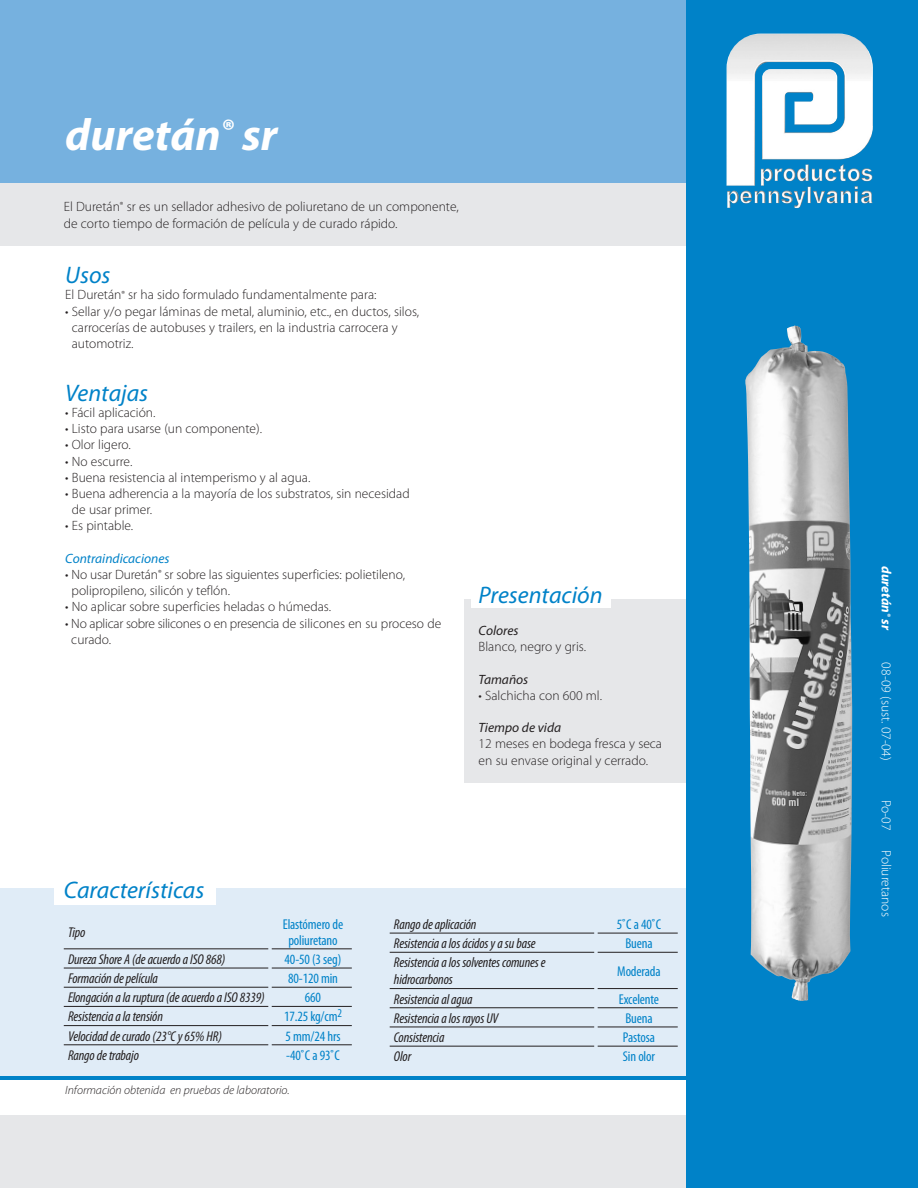
<style>
.page{position:relative;width:918px;height:1188px;background:#fff}
.page>*{position:absolute;margin:0;border:0;box-sizing:border-box;transform-origin:0 0}
.titulo1{font:italic 700 45px "Myriad Pro";color:#fff}
.subtema{font:italic 24px "Myriad Pro";color:#0082c8}
.tabla-frente{font:italic condensed 14.25px/17.1px "Myriad Pro";letter-spacing:-.01em;color:#231f20}
.tabla-frente-2{font:condensed 14.25px/15.8px "Myriad Pro";letter-spacing:-.01em;color:#0082c8;text-align:center}
.texto{font:300 13.5px/16.2px "Myriad Pro";color:#231f20}
.texto-2{font:300 13.5px/16.2px "Myriad Pro";letter-spacing:-.02em;color:#231f20}
.texto-3{font:300 13.5px "Myriad Pro";color:#fff}
.txt_azul{font:italic 13.5px "Myriad Pro";color:#231f20}
.texto-4{font:italic 13.5px "Myriad Pro";color:#0082c8}
.texto-5{font:italic 700 13.5px "Myriad Pro";color:#fff}
.texto-6{font:italic 300 12px "Myriad Pro";color:#231f20}
</style>
<div class="page">
<div style="left:0;top:888px;width:918px;height:192px;background:#e0ecf7"></div>
<div style="left:54px;top:877px;width:162px;height:28px;background:#fff"></div>
<div style="left:0;top:0;width:917px;height:185px;background:#76b1df"></div>
<div style="left:0;top:183px;width:918px;height:63px;background:#e6e7e9"></div>
<div style="left:465px;top:599px;width:224px;height:183px;background:#e6e7e9"></div>
<div style="left:471px;top:580px;width:140px;height:28px;background:#fff"></div>
<div style="left:0;top:1115px;width:917px;height:73px;background:#e6e7e9"></div>
<div style="left:686px;top:0;width:232px;height:1188px;background:#0082c8"></div>
<img style="left:726px;top:34px;width:147px;height:152px">
<hr style="left:0;top:1077px;width:686px;height:3px;background:#0082c8">
<hr style="left:64px;top:949px;width:205px;height:1px;background:#231f20">
<hr style="left:272px;top:949px;width:80px;height:1px;background:#231f20">
<hr style="left:64px;top:968px;width:205px;height:1px;background:#231f20">
<hr style="left:272px;top:968px;width:80px;height:1px;background:#231f20">
<hr style="left:64px;top:987px;width:205px;height:1px;background:#231f20">
<hr style="left:272px;top:987px;width:80px;height:1px;background:#231f20">
<hr style="left:64px;top:1006px;width:205px;height:1px;background:#231f20">
<hr style="left:272px;top:1006px;width:80px;height:1px;background:#231f20">
<hr style="left:64px;top:1025px;width:205px;height:1px;background:#231f20">
<hr style="left:272px;top:1025px;width:80px;height:1px;background:#231f20">
<hr style="left:64px;top:1044px;width:205px;height:1px;background:#231f20">
<hr style="left:272px;top:1044px;width:80px;height:1px;background:#231f20">
<hr style="left:390px;top:933px;width:204px;height:1px;background:#231f20">
<hr style="left:597px;top:933px;width:81px;height:1px;background:#231f20">
<hr style="left:390px;top:952px;width:204px;height:1px;background:#231f20">
<hr style="left:597px;top:952px;width:81px;height:1px;background:#231f20">
<hr style="left:390px;top:988px;width:204px;height:1px;background:#231f20">
<hr style="left:597px;top:988px;width:81px;height:1px;background:#231f20">
<hr style="left:390px;top:1007px;width:204px;height:1px;background:#231f20">
<hr style="left:597px;top:1007px;width:81px;height:1px;background:#231f20">
<hr style="left:390px;top:1027px;width:204px;height:1px;background:#231f20">
<hr style="left:597px;top:1027px;width:81px;height:1px;background:#231f20">
<hr style="left:390px;top:1046px;width:204px;height:1px;background:#231f20">
<hr style="left:597px;top:1046px;width:81px;height:1px;background:#231f20">
<img style="left:745px;top:325px;width:107px;height:676px">
<p class="titulo1" style="left:65px;top:106px;width:214px">duretán<sup>®</sup> sr</p>
<p class="texto" style="left:64px;top:199px;width:397px">El Duretán<sup>®</sup> sr es un sellador adhesivo de poliuretano de un componente, de corto tiempo de formación de película y de curado rápido.</p>
<p class="subtema" style="left:65px;top:260px;width:47px">Usos</p>
<p class="texto" style="left:65px;top:287px;width:313px">El Duretán<sup>®</sup> sr ha sido formulado fundamentalmente para:</p>
<p class="texto" style="left:72px;top:303px;width:349px;text-indent:-7px">• Sellar y/o pegar láminas de metal, aluminio, etc., en ductos, silos, carrocerías de autobuses y trailers, en la industria carrocera y automotriz.</p>
<p class="subtema" style="left:65px;top:378px;width:84px">Ventajas</p>
<p class="texto" style="left:65px;top:404px;width:92px">• Fácil aplicación.</p>
<p class="texto" style="left:65px;top:421px;width:198px">• Listo para usarse (un componente).</p>
<p class="texto" style="left:65px;top:437px;width:67px">• Olor ligero.</p>
<p class="texto" style="left:65px;top:453px;width:69px">• No escurre.</p>
<p class="texto" style="left:65px;top:469px;width:247px">• Buena resistencia al intemperismo y al agua.</p>
<p class="texto" style="left:72px;top:485px;width:339px;text-indent:-7px">• Buena adherencia a la mayoría de los substratos, sin necesidad de usar primer.</p>
<p class="texto" style="left:65px;top:518px;width:70px">• Es pintable.</p>
<p class="texto-4" style="left:65px;top:550px;width:106px">Contraindicaciones</p>
<p class="texto" style="left:72px;top:566px;width:335px;text-indent:-6px">• No usar Duretán<sup>®</sup> sr sobre las siguientes superficies: polietileno, polipropileno, silicón y teflón.</p>
<p class="texto" style="left:65px;top:599px;width:267px">• No aplicar sobre superficies heladas o húmedas.</p>
<p class="texto-2" style="left:71px;top:615px;width:371px;text-indent:-6px">• No aplicar sobre silicones o en presencia de silicones en su proceso de curado.</p>
<p class="subtema" style="left:479px;top:580px;width:125px">Presentación</p>
<p class="txt_azul" style="left:479px;top:622px;width:41px">Colores</p>
<p class="texto" style="left:479px;top:638px;width:109px">Blanco, negro y gris.</p>
<p class="txt_azul" style="left:479px;top:671px;width:51px">Tamaños</p>
<p class="texto" style="left:479px;top:687px;width:125px">• Salchicha con 600 ml.</p>
<p class="txt_azul" style="left:479px;top:719px;width:84px">Tiempo de vida</p>
<p class="texto" style="left:479px;top:736px;width:185px">12 meses en bodega fresca y seca en su envase original y cerrado.</p>
<p class="subtema" style="left:64px;top:875px;width:142px">Características</p>
<p class="tabla-frente" style="left:68px;top:923px;width:19px">Tipo</p>
<p class="tabla-frente-2" style="left:283px;top:916px;width:62px">Elastómero de poliuretano</p>
<p class="tabla-frente" style="left:68px;top:950px;width:159px">Dureza Shore A (de acuerdo a ISO 868)</p>
<p class="tabla-frente-2" style="left:285px;top:951px;width:58px">40-50 (3 seg)</p>
<p class="tabla-frente" style="left:68px;top:970px;width:91px">Formación de película</p>
<p class="tabla-frente-2" style="left:288px;top:970px;width:51px">80-120 min</p>
<p class="tabla-frente" style="left:68px;top:989px;width:198px">Elongación a la ruptura (de acuerdo a ISO 8339)</p>
<p class="tabla-frente-2" style="left:305px;top:989px;width:18px">660</p>
<p class="tabla-frente" style="left:68px;top:1008px;width:96px">Resistencia a la tensión</p>
<p class="tabla-frente-2" style="left:284px;top:1009px;width:59px">17.25 kg/cm<sup>2</sup></p>
<p class="tabla-frente" style="left:68px;top:1027px;width:155px">Velocidad de curado (23°C y 65% HR)</p>
<p class="tabla-frente-2" style="left:286px;top:1028px;width:57px">5 mm/24 hrs</p>
<p class="tabla-frente" style="left:68px;top:1046px;width:72px">Rango de trabajo</p>
<p class="tabla-frente-2" style="left:286px;top:1047px;width:55px">-40˚C a 93˚C</p>
<p class="texto-6" style="left:65px;top:1083px;width:226px">Información obtenida en pruebas de laboratorio.</p>
<p class="tabla-frente" style="left:394px;top:915px;width:84px">Rango de aplicación</p>
<p class="tabla-frente-2" style="left:617px;top:916px;width:46px">5˚C a 40˚C</p>
<p class="tabla-frente" style="left:394px;top:935px;width:143px">Resistencia a los ácidos y a su base</p>
<p class="tabla-frente-2" style="left:625px;top:935px;width:29px">Buena</p>
<p class="tabla-frente" style="left:394px;top:954px;width:153px">Resistencia a los solventes comunes e hidrocarbonos</p>
<p class="tabla-frente-2" style="left:617px;top:963px;width:45px">Moderada</p>
<p class="tabla-frente" style="left:394px;top:990px;width:80px">Resistencia al agua</p>
<p class="tabla-frente-2" style="left:619px;top:991px;width:42px">Excelente</p>
<p class="tabla-frente" style="left:394px;top:1009px;width:106px">Resistencia a los rayos UV</p>
<p class="tabla-frente-2" style="left:625px;top:1010px;width:29px">Buena</p>
<p class="tabla-frente" style="left:394px;top:1028px;width:52px">Consistencia</p>
<p class="tabla-frente-2" style="left:623px;top:1029px;width:34px">Pastosa</p>
<p class="tabla-frente" style="left:394px;top:1048px;width:19px">Olor</p>
<p class="tabla-frente-2" style="left:623px;top:1048px;width:34px">Sin olor</p>
<p class="texto-5" style="left:895px;top:566px;width:66px;rotate:90deg">duretán<sup>®</sup> sr</p>
<p class="texto-3" style="left:894px;top:662px;width:100px;rotate:90deg">08-09 (sust. 07-04)</p>
<p class="texto-3" style="left:894px;top:800px;width:32px;rotate:90deg">Po-07</p>
<p class="texto-3" style="left:894px;top:850px;width:68px;rotate:90deg">Poliuretanos</p>
</div>
